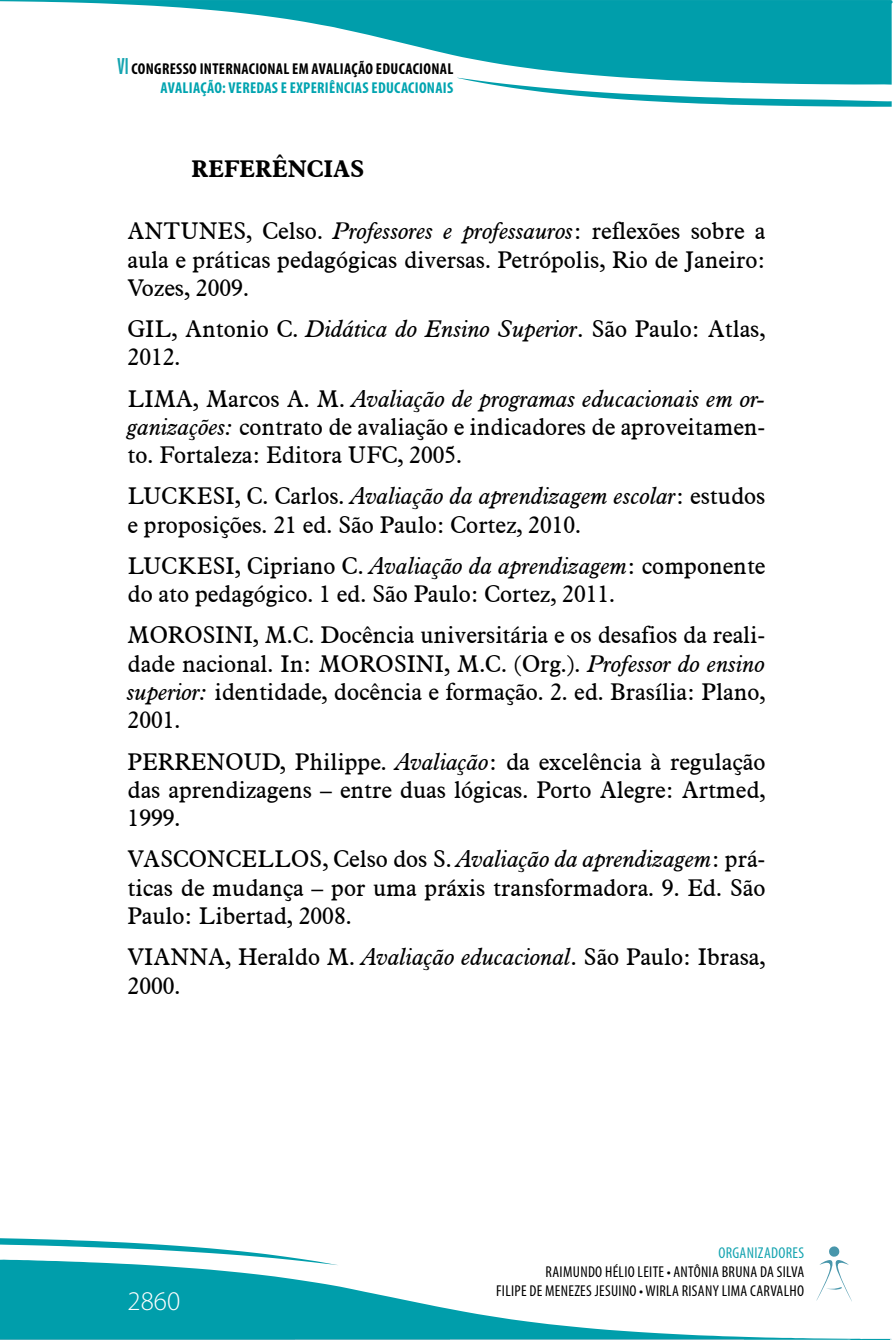
<style>
.page{position:relative;width:893px;height:1340px;background:#fff}
.page>*{position:absolute;margin:0;border:0;box-sizing:border-box;transform-origin:0 0}
.t1{font:300 27px "Myriad Pro";color:#fff}
.t2{font:23.62px/28.3px "Aldine 721 BT";color:#000;text-align:justify}
.t3{font:700 23.62px "Aldine 721 BT";color:#000}
.t4{font:700 condensed 15.75px/18.9px "Myriad Pro";letter-spacing:.02em;color:#000;text-align:right}
.t5{font:condensed 15.75px/18.9px "Myriad Pro";letter-spacing:.02em;color:#000;text-align:right}
.t6{font:condensed 15.75px "Myriad Pro";letter-spacing:.02em;color:#15a4b0}
.s1{font-size:23.62px;color:#15a4b0}
.s2{color:#00a4b0}
.s3{font-style:italic}
</style>
<div class="page">
<svg style="left:0;top:0;width:893px;height:78px;fill:#009eab"></svg>
<svg style="left:458px;top:78px;width:434px;height:29px"></svg>
<svg style="left:829px;top:1246px;width:11px;height:11px"></svg>
<svg style="left:0;top:1260px;width:859px;height:79px"></svg>
<hr style="left:0;top:1339px;width:295px;height:1px;background:#46abb7">
<hr style="left:450px;top:1339px;width:293px;height:1px;background:#72b8c4">
<hr style="left:295px;top:1339px;width:155px;height:1px;background:#5bb0bc">
<svg style="left:743px;top:1339px;width:108px;height:1px"></svg>
<svg style="left:859px;top:1338px;width:32px;height:1px"></svg>
<svg style="left:0;top:1238px;width:339px;height:27px"></svg>
<p class="t4" style="left:117px;top:59px;width:337px"><span class="s1">VI</span> CONGRESSO INTERNACIONAL EM AVALIAÇÃO EDUCACIONAL<br><span class="s2">AVALIAÇÃO: VEREDAS E EXPERIÊNCIAS EDUCACIONAIS</span></p>
<p class="t3" style="left:191px;top:155px;width:175px">REFERÊNCIAS</p>
<p class="t2" style="left:128px;top:216px;width:639px">ANTUNES, Celso. <span class="s3">Professores e professauros</span>: reflexões sobre a aula e práticas pedagógicas diversas. Petrópolis, Rio de Janeiro:<br>Vozes, 2009.</p>
<p class="t2" style="left:128px;top:314px;width:639px">GIL, Antonio C. <span class="s3">Didática do Ensino Superior</span>. São Paulo: Atlas,<br>2012.</p>
<p class="t2" style="left:128px;top:384px;width:640px">LIMA, Marcos A. M. <span class="s3">Avaliação de programas educacionais em or&shy;ganizações:</span> contrato de avaliação e indicadores de aproveitamen&shy;to. Fortaleza: Editora UFC, 2005.</p>
<p class="t2" style="left:128px;top:481px;width:639px">LUCKESI, C. Carlos. <span class="s3">Avaliação da aprendizagem escolar</span>: estudos e proposições. 21 ed. São Paulo: Cortez, 2010.</p>
<p class="t2" style="left:128px;top:551px;width:639px">LUCKESI, Cipriano C. <span class="s3">Avaliação da aprendizagem</span>: componente do ato pedagógico. 1 ed. São Paulo: Cortez, 2011.</p>
<p class="t2" style="left:128px;top:620px;width:639px">MOROSINI, M.C. Docência universitária e os desafios da reali&shy;dade nacional. In: MOROSINI, M.C. (Org.). <span class="s3">Professor do ensino superior:</span> identidade, docência e formação. 2. ed. Brasília: Plano, 2001.</p>
<p class="t2" style="left:128px;top:746px;width:639px">PERRENOUD, Philippe. <span class="s3">Avaliação</span>: da excelência à regulação das aprendizagens – entre duas lógicas. Porto Alegre: Artmed, 1999.</p>
<p class="t2" style="left:128px;top:844px;width:639px">VASCONCELLOS, Celso dos S. <span class="s3">Avaliação da aprendizagem</span>: prá&shy;ticas de mudança – por uma práxis transformadora. 9. Ed. São Paulo: Libertad, 2008.</p>
<p class="t2" style="left:128px;top:942px;width:639px">VIANNA, Heraldo M. <span class="s3">Avaliação educacional</span>. São Paulo: Ibrasa,<br>2000.</p>
<p class="t1" style="left:102px;top:1274px;width:54px">2860</p>
<p class="t1" style="left:128px;top:1286px;width:54px">2860</p>
<p class="t6" style="left:718px;top:1242px;width:87px">ORGANIZADORES</p>
<p class="t5" style="left:496px;top:1261px;width:310px">RAIMUNDO HÉLIO LEITE • ANTÔNIA BRUNA DA SILVA<br>FILIPE DE MENEZES JESUINO • WIRLA RISANY LIMA CARVALHO</p>
</div>
